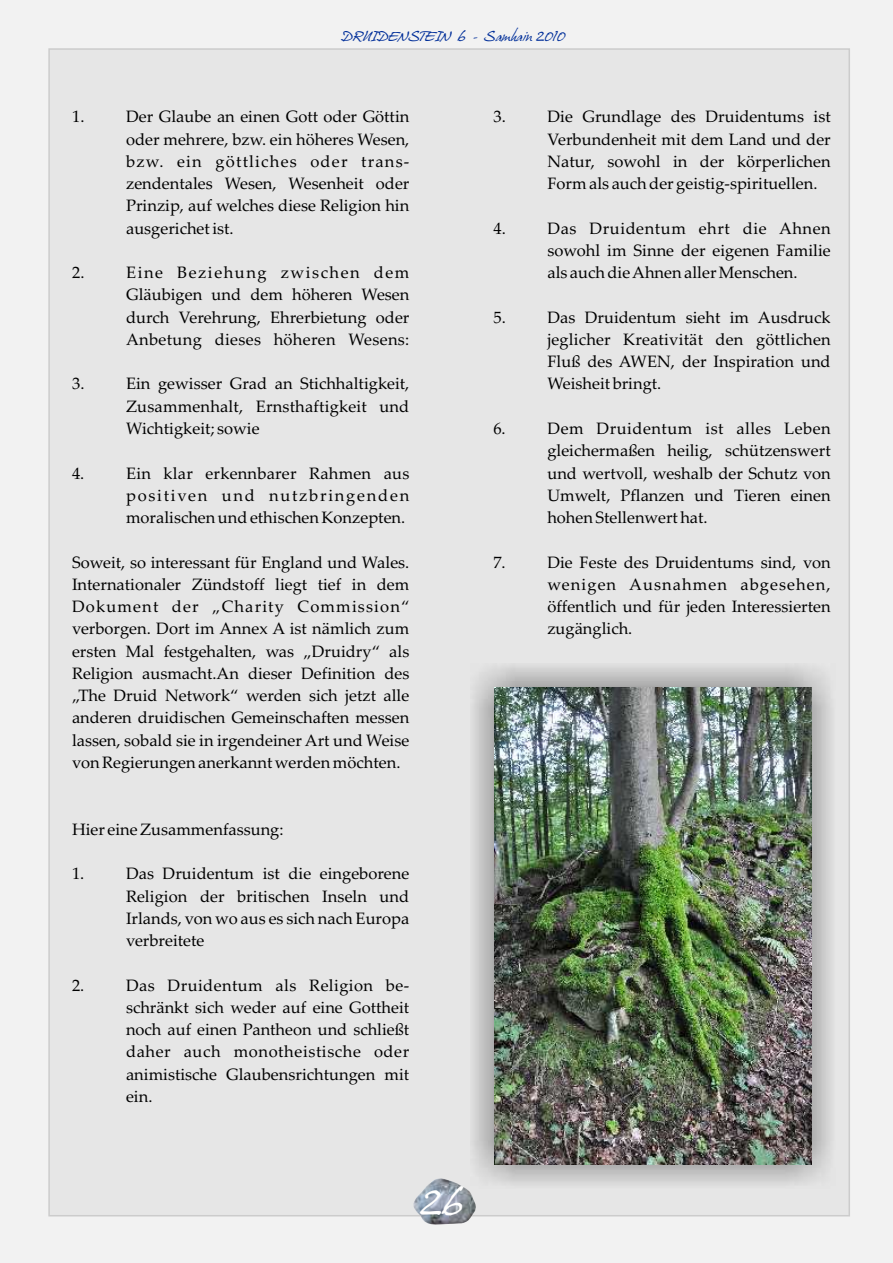
<style>
.page{position:relative;width:893px;height:1263px;background:#f2f2f2}
.page>*{position:absolute;margin:0;border:0;box-sizing:border-box;transform-origin:0 0}
.t1{font:italic 31.95px "Hans Hand";color:#fff}
.t2{font:16.5px/22.2px "Palatino Linotype";color:#000}
.t3{font:16.5px "Palatino Linotype";letter-spacing:.07em;color:#000}
.t4{font:16.5px "Palatino Linotype";letter-spacing:.02em;color:#000}
.t5{font:16.5px "Palatino Linotype";letter-spacing:.075em;color:#000}
.t6{font:16.5px "Palatino Linotype";letter-spacing:.105em;color:#000}
.t7{font:16.5px "Palatino Linotype";letter-spacing:.065em;color:#000}
.t8{font:16.5px "Palatino Linotype";letter-spacing:.095em;color:#000}
.t9{font:italic 12px "Hans Hand";color:#002e99}
</style>
<div class="page">
<div style="left:48px;top:48px;width:802px;height:1169px;background:#e6e6e6"></div>
<img style="left:471px;top:664px;width:364px;height:524px">
<img style="left:494px;top:688px;width:317px;height:477px">
<img style="left:413px;top:1178px;width:63px;height:46px">
<p class="t9" style="left:341px;top:29px;width:225px">DRUIDENSTEIN 6 - Samhain 2010</p>
<p class="t2" style="left:72px;top:107px;width:14px">1.</p>
<p class="t2" style="left:126px;top:107px;width:285px">Der Glaube an einen Gott oder Göttin</p>
<p class="t2" style="left:493px;top:107px;width:14px">3.</p>
<p class="t2" style="left:547px;top:107px;width:285px">Die Grundlage des Druidentums ist</p>
<p class="t2" style="left:126px;top:130px;width:285px">oder mehrere, bzw. ein höheres Wesen,</p>
<p class="t2" style="left:547px;top:130px;width:285px">Verbundenheit mit dem Land und der</p>
<p class="t5" style="left:126px;top:155px;width:285px">bzw. ein göttliches oder trans-</p>
<p class="t2" style="left:547px;top:152px;width:285px">Natur, sowohl in der körperlichen</p>
<p class="t2" style="left:126px;top:174px;width:285px">zendentales Wesen, Wesenheit oder</p>
<p class="t2" style="left:547px;top:174px;width:272px">Form als auch der geistig-spirituellen.</p>
<p class="t2" style="left:126px;top:197px;width:285px">Prinzip, auf welches diese Religion hin ausgerichet ist.</p>
<p class="t2" style="left:493px;top:219px;width:14px">4.</p>
<p class="t2" style="left:547px;top:219px;width:285px">Das Druidentum ehrt die Ahnen sowohl im Sinne der eigenen Familie</p>
<p class="t2" style="left:72px;top:263px;width:14px">2.</p>
<p class="t8" style="left:126px;top:266px;width:285px">Eine Beziehung zwischen dem</p>
<p class="t2" style="left:547px;top:263px;width:252px">als auch die Ahnen aller Menschen.</p>
<p class="t2" style="left:126px;top:286px;width:285px">Gläubigen und dem höheren Wesen durch Verehrung, Ehrerbietung oder</p>
<p class="t2" style="left:493px;top:308px;width:14px">5.</p>
<p class="t2" style="left:547px;top:308px;width:285px">Das Druidentum sieht im Ausdruck</p>
<p class="t4" style="left:126px;top:333px;width:285px">Anbetung dieses höheren Wesens:</p>
<p class="t2" style="left:547px;top:330px;width:285px">jeglicher Kreativität den göttlichen<br>Fluß des AWEN, der Inspiration und</p>
<p class="t2" style="left:72px;top:375px;width:14px">3.</p>
<p class="t2" style="left:126px;top:375px;width:285px">Ein gewisser Grad an Stichhaltigkeit,</p>
<p class="t2" style="left:547px;top:375px;width:115px">Weisheit bringt.</p>
<p class="t2" style="left:126px;top:397px;width:285px">Zusammenhalt, Ernsthaftigkeit und<br>Wichtigkeit; sowie</p>
<p class="t2" style="left:493px;top:419px;width:14px">6.</p>
<p class="t2" style="left:547px;top:419px;width:285px">Dem Druidentum ist alles Leben gleichermaßen heilig, schützenswert</p>
<p class="t2" style="left:72px;top:464px;width:14px">4.</p>
<p class="t2" style="left:126px;top:464px;width:285px">Ein klar erkennbarer Rahmen aus</p>
<p class="t2" style="left:547px;top:464px;width:285px">und wertvoll, weshalb der Schutz von</p>
<p class="t6" style="left:126px;top:489px;width:285px">positiven und nutzbringenden</p>
<p class="t2" style="left:547px;top:486px;width:285px">Umwelt, Pflanzen und Tieren einen</p>
<p class="t2" style="left:126px;top:508px;width:281px">moralischen und ethischen Konzepten.</p>
<p class="t2" style="left:547px;top:508px;width:162px">hohen Stellenwert hat.</p>
<p class="t2" style="left:72px;top:553px;width:339px">Soweit, so interessant für England und Wales.</p>
<p class="t2" style="left:493px;top:553px;width:14px">7.</p>
<p class="t2" style="left:547px;top:553px;width:285px">Die Feste des Druidentums sind, von</p>
<p class="t2" style="left:72px;top:575px;width:339px">Internationaler Zündstoff liegt tief in dem</p>
<p class="t7" style="left:547px;top:578px;width:285px">wenigen Ausnahmen abgesehen,</p>
<p class="t3" style="left:72px;top:600px;width:339px">Dokument der „Charity Commission“</p>
<p class="t2" style="left:547px;top:597px;width:285px">öffentlich und für jeden Interessierten</p>
<p class="t2" style="left:72px;top:620px;width:339px">verborgen. Dort im Annex A ist nämlich zum</p>
<p class="t2" style="left:547px;top:620px;width:87px">zugänglich.</p>
<p class="t2" style="left:72px;top:642px;width:339px;text-align:justify">ersten Mal festgehalten, was „Druidry“ als Religion ausmacht.An dieser Definition des „The Druid Network“ werden sich jetzt alle anderen druidischen Gemeinschaften messen lassen, sobald sie in irgendeiner Art und Weise von Regierungen anerkannt werden möchten.</p>
<p class="t2" style="left:72px;top:820px;width:213px">Hier eine Zusammenfassung:</p>
<p class="t2" style="left:72px;top:864px;width:14px">1.</p>
<p class="t2" style="left:126px;top:864px;width:285px;text-align:justify">Das Druidentum ist die eingeborene Religion der britischen Inseln und Irlands, von wo aus es sich nach Europa verbreitete</p>
<p class="t2" style="left:72px;top:976px;width:14px">2.</p>
<p class="t2" style="left:126px;top:976px;width:285px;text-align:justify">Das Druidentum als Religion be&shy;schränkt sich weder auf eine Gottheit noch auf einen Pantheon und schließt daher auch monotheistische oder animistische Glaubensrichtungen mit ein.</p>
<h1 class="t1" style="left:419px;top:1185px;width:46px">26</h1>
</div>
